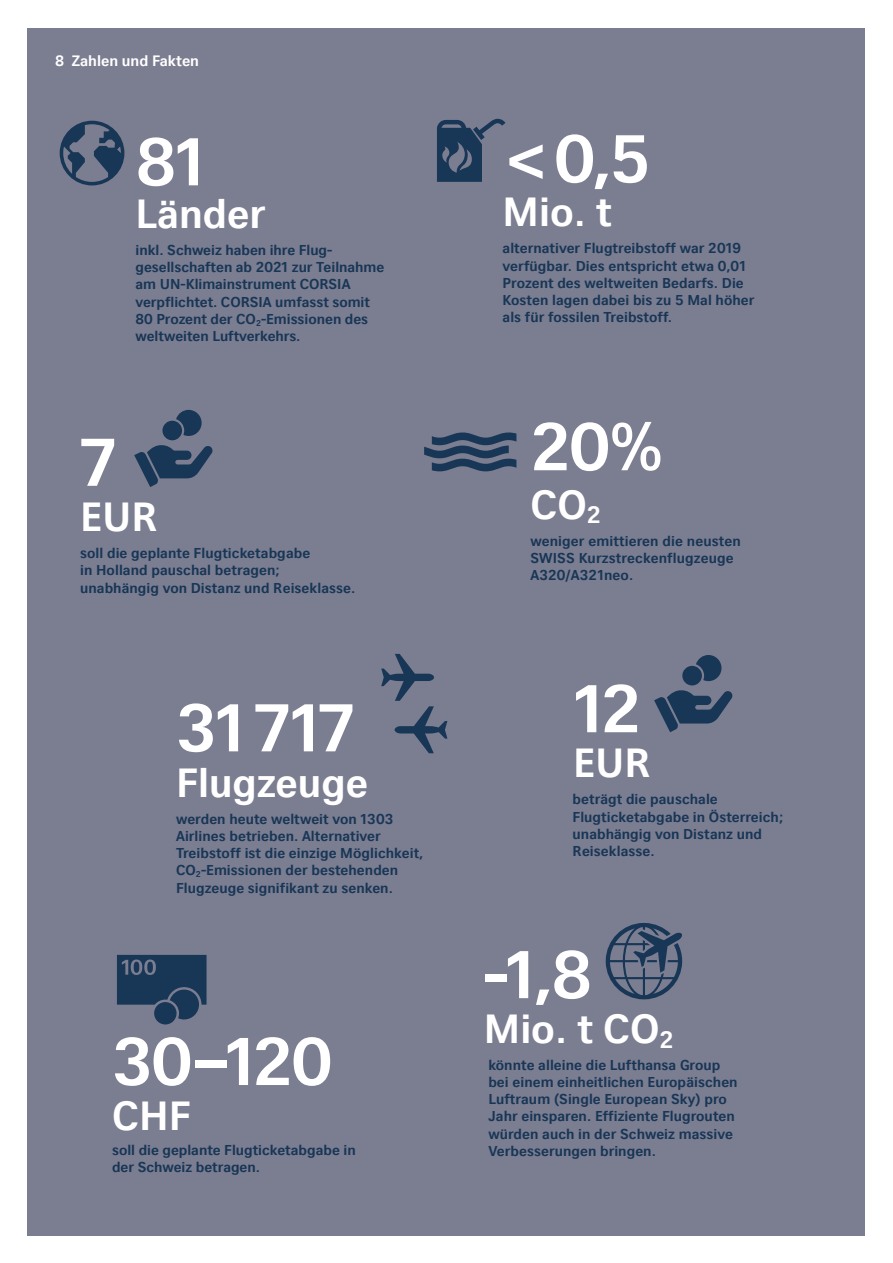
<style>
.page{position:relative;width:893px;height:1263px;background:#fff}
.page>*{position:absolute;margin:0;border:0;box-sizing:border-box;transform-origin:0 0}
.t1{font:700 67.5px "CH Sans";letter-spacing:-.03em;color:#fff}
.t2{font:700 40.5px "CH Sans";color:#fff}
.t3{font:700 15px "CH Sans";color:#fff}
.t4{font:700 14.25px/17.2px "CH Sans";letter-spacing:.005em;color:#183655}
</style>
<div class="page">
<div style="left:28px;top:28px;width:837px;height:1207px;background:#7b7d91"></div>
<svg style="left:437px;top:119px;width:68px;height:63px"></svg>
<svg style="left:134px;top:445px;width:79px;height:42px"></svg>
<svg style="left:176px;top:410px;width:26px;height:26px"></svg>
<div style="left:162px;top:421px;width:20px;height:19px;background:#183655;border-radius:50%"></div>
<svg style="left:654px;top:690px;width:79px;height:42px"></svg>
<svg style="left:696px;top:655px;width:25px;height:26px"></svg>
<div style="left:682px;top:666px;width:20px;height:19px;background:#183655;border-radius:50%"></div>
<svg style="left:60px;top:121px;width:64px;height:64px"></svg>
<svg style="left:606px;top:923px;width:77px;height:76px"></svg>
<svg style="left:424px;top:432px;width:92px;height:40px"></svg>
<svg style="left:381px;top:654px;width:66px;height:99px"></svg>
<div style="left:154px;top:1002px;width:23px;height:22px;background:#183655;border-radius:50%"></div>
<svg style="left:117px;top:955px;width:90px;height:64px"></svg>
<p class="t3" style="left:55px;top:51px;width:145px">8 Zahlen und Fakten</p>
<h1 class="t1" style="left:136px;top:120px;width:72px">81</h1>
<h2 class="t2" style="left:136px;top:188px;width:131px">Länder</h2>
<p class="t4" style="left:136px;top:241px;width:250px">inkl. Schweiz haben ihre Flug&shy;gesellschaften ab 2021 zur Teilnahme am UN-Klimainstrument CORSIA verpflichtet. CORSIA umfasst somit<br>80 Prozent der CO<sub>2</sub>-Emissionen des weltweiten Luftverkehrs.</p>
<h1 class="t1" style="left:80px;top:420px;width:37px">7</h1>
<h2 class="t2" style="left:80px;top:492px;width:80px">EUR</h2>
<p class="t4" style="left:80px;top:544px;width:277px">soll die geplante Flugticketabgabe<br>in Holland pauschal betragen; unabhängig von Distanz und Reiseklasse.</p>
<h1 class="t1" style="left:176px;top:686px;width:180px">31717</h1>
<h2 class="t2" style="left:176px;top:757px;width:194px">Flugzeuge</h2>
<p class="t4" style="left:176px;top:810px;width:249px">werden heute weltweit von 1303<br>Airlines betrieben. Alternativer Treibstoff ist die einzige Möglichkeit, CO<sub>2</sub>-Emissionen der bestehenden Flugzeuge signifikant zu senken.</p>
<h1 class="t1" style="left:112px;top:1019px;width:222px">30–120</h1>
<h2 class="t2" style="left:112px;top:1091px;width:80px">CHF</h2>
<p class="t4" style="left:112px;top:1141px;width:245px">soll die geplante Flugticketabgabe in der Schweiz betragen.</p>
<h1 class="t1" style="left:506px;top:117px;width:146px">&lt;0,5</h1>
<h2 class="t2" style="left:503px;top:187px;width:111px">Mio. t</h2>
<p class="t4" style="left:503px;top:240px;width:253px">alternativer Flugtreibstoff war 2019 verfügbar. Dies entspricht etwa 0,01<br>Prozent des weltweiten Bedarfs. Die Kosten lagen dabei bis zu 5 Mal höher als für fossilen Treibstoff.</p>
<h1 class="t1" style="left:530px;top:405px;width:135px">20%</h1>
<h2 class="t2" style="left:530px;top:479px;width:72px">CO<sub>2</sub></h2>
<p class="t4" style="left:530px;top:532px;width:212px">weniger emittieren die neusten<br>SWISS Kurzstreckenflugzeuge<br>A320/A321neo.</p>
<h1 class="t1" style="left:573px;top:666px;width:70px">12</h1>
<h2 class="t2" style="left:573px;top:738px;width:80px">EUR</h2>
<p class="t4" style="left:573px;top:791px;width:212px">beträgt die pauschale<br>Flugticketabgabe in Österreich; unabhängig von Distanz und<br>Reiseklasse.</p>
<h1 class="t1" style="left:484px;top:932px;width:110px">-1,8</h1>
<h2 class="t2" style="left:484px;top:1004px;width:191px">Mio. t CO<sub>2</sub></h2>
<p class="t4" style="left:488px;top:1056px;width:251px">könnte alleine die Lufthansa Group bei einem einheitlichen Europäischen Luftraum (Single European Sky) pro Jahr einsparen. Effiziente Flugrouten würden auch in der Schweiz massive Verbesserungen bringen.</p>
</div>
